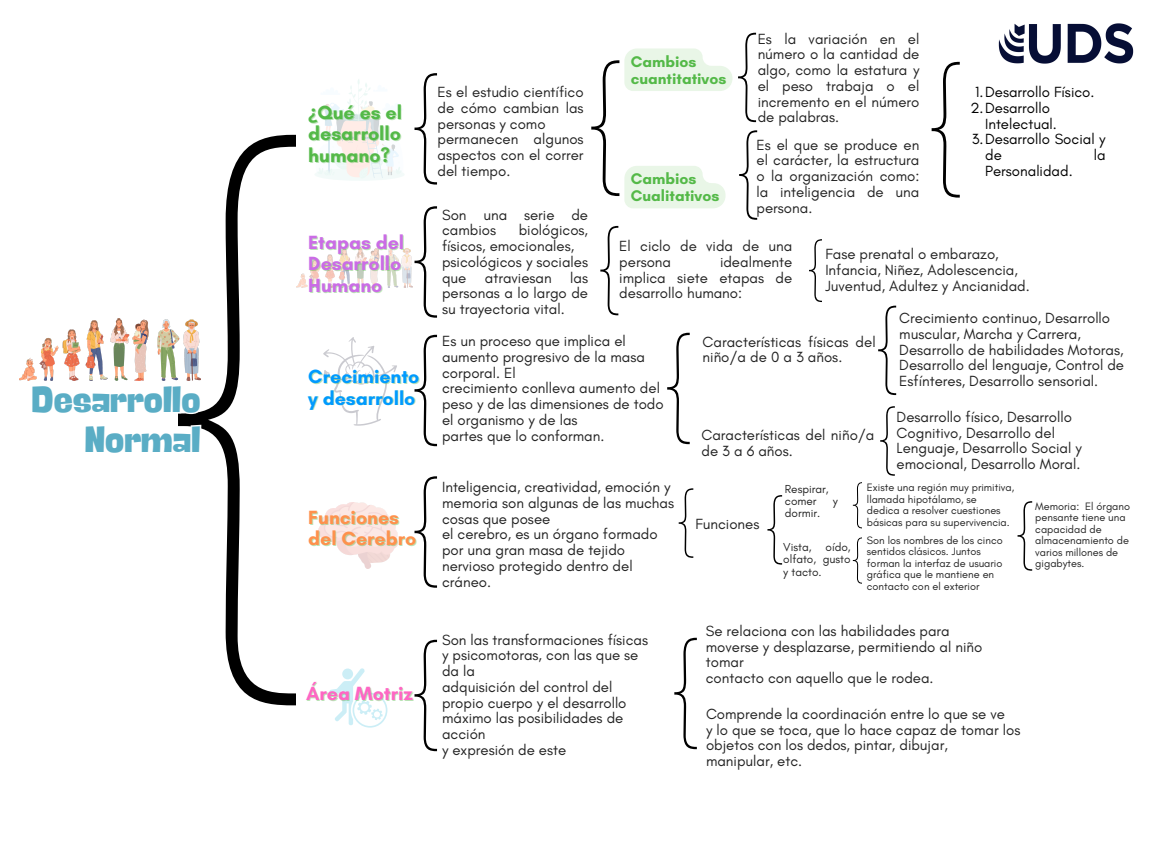
<style>
.page{position:relative;width:1152px;height:864px;background:#fff}
.page>*{position:absolute;margin:0;border:0;box-sizing:border-box;transform-origin:0 0}
.t1{font:36.75px/40px "Negrita Pro";color:#5aadc5;text-align:right}
.t2{font:700 19.5px/21.3px "Glacial Indifference";color:#54b948;text-align:justify}
.t3{font:700 19.5px/21.3px "Glacial Indifference";color:#cb6ce6}
.t4{font:700 19.5px/21.3px "Glacial Indifference";color:#009aff}
.t5{font:700 19.5px/21.3px "Glacial Indifference";color:#ff914d}
.t6{font:700 19.5px "Glacial Indifference";color:#ff66c4}
.t7{font:700 15.75px/17.4px "Glacial Indifference";color:#54b948}
.t8{font:15px/15.8px "Glacial Indifference";color:#222}
.t9{font:15px/15.8px "Glacial Indifference";color:#000}
.t10{font:11.85px/12.5px "Glacial Indifference";color:#222}
.t11{font:10.95px/11.6px "Glacial Indifference";color:#222}
.s1{font-family:"Noto Sans"}
</style>
<div class="page">
<svg style="left:203px;top:135px;width:93px;height:570px"></svg>
<svg style="left:415px;top:73px;width:22px;height:112px"></svg>
<svg style="left:932px;top:62px;width:28px;height:136px"></svg>
<svg style="left:415px;top:206px;width:22px;height:112px"></svg>
<svg style="left:601px;top:226px;width:17px;height:89px"></svg>
<svg style="left:809px;top:239px;width:12px;height:63px"></svg>
<svg style="left:323px;top:337px;width:74px;height:89px"></svg>
<svg style="left:415px;top:335px;width:22px;height:111px"></svg>
<svg style="left:667px;top:333px;width:23px;height:111px"></svg>
<svg style="left:878px;top:306px;width:18px;height:89px"></svg>
<svg style="left:880px;top:406px;width:15px;height:70px"></svg>
<img style="left:319px;top:503px;width:79px;height:66px">
<svg style="left:415px;top:476px;width:22px;height:112px"></svg>
<svg style="left:679px;top:488px;width:14px;height:70px"></svg>
<svg style="left:768px;top:495px;width:14px;height:70px"></svg>
<svg style="left:853px;top:482px;width:9px;height:46px"></svg>
<svg style="left:853px;top:537px;width:9px;height:47px"></svg>
<svg style="left:1018px;top:501px;width:14px;height:70px"></svg>
<svg style="left:329px;top:668px;width:58px;height:60px"></svg>
<svg style="left:415px;top:640px;width:22px;height:111px"></svg>
<svg style="left:675px;top:638px;width:22px;height:111px"></svg>
<img style="left:297px;top:247px;width:116px;height:41px">
<div style="left:314px;top:168px;width:91px;height:13px;background:#f3faf9;border-radius:50%"></div>
<svg style="left:319px;top:79px;width:83px;height:99px"></svg>
<img style="left:19px;top:319px;width:182px;height:62px">
<img style="left:998px;top:23px;width:136px;height:41px">
<svg style="left:178px;top:411px;width:25px;height:18px"></svg>
<svg style="left:592px;top:33px;width:165px;height:187px"></svg>
<p class="t1" style="left:32px;top:383px;width:170px">Desarrollo<br>Normal</p>
<p class="t2" style="left:308px;top:102px;width:95px"><span class="s1">¿</span>Qué es el desarrollo humano?</p>
<p class="t3" style="left:308px;top:232px;width:97px">Etapas del<br>Desarrollo<br>Humano</p>
<p class="t4" style="left:308px;top:366px;width:113px">Crecimiento y desarrollo</p>
<p class="t8" style="left:758px;top:31px;width:163px;text-align:justify">Es la variación en el número o la cantidad de algo, como la estatura y el peso trabaja o el incremento en el número de palabras.</p>
<p class="t8" style="left:757px;top:137px;width:164px;text-align:justify">Es el que se produce en el carácter, la estructura o la organización como: la inteligencia de una persona.</p>
<p class="t7" style="left:631px;top:52px;width:97px">Cambios cuantitativos</p>
<p class="t8" style="left:438px;top:84px;width:148px;text-align:justify">Es el estudio científico de cómo cambian las personas y como</p>
<p class="t8" style="left:438px;top:131px;width:148px;text-align:justify">permanecen algunos aspectos con el correr del tiempo.</p>
<p class="t9" style="left:975px;top:84px;width:121px">1.Desarrollo Físico.</p>
<p class="t9" style="left:985px;top:100px;width:73px;text-indent:-15px">2.Desarrollo<br>Intelectual.</p>
<p class="t9" style="left:985px;top:131px;width:122px;text-indent:-13px">3.Desarrollo Social y de</p>
<p class="t9" style="left:1094px;top:147px;width:13px">la</p>
<p class="t9" style="left:985px;top:163px;width:89px">Personalidad.</p>
<p class="t7" style="left:631px;top:170px;width:90px">Cambios<br>Cualitativos</p>
<p class="t8" style="left:442px;top:206px;width:148px">Son una serie de cambios</p>
<p class="t8" style="left:442px;top:222px;width:148px;text-indent:77px">biológicos, físicos, emocionales,</p>
<p class="t8" style="left:442px;top:254px;width:148px;text-align:justify">psicológicos y sociales que atraviesan las personas a lo largo de su trayectoria vital.</p>
<p class="t8" style="left:825px;top:246px;width:206px">Fase prenatal o embarazo,<br>Infancia, Niñez, Adolescencia,<br>Juventud, Adultez y Ancianidad.</p>
<p class="t8" style="left:619px;top:238px;width:175px">El ciclo de vida de una persona</p>
<p class="t8" style="left:619px;top:254px;width:175px;text-align:justify;text-indent:101px">idealmente implica siete etapas de desarrollo humano:</p>
<p class="t8" style="left:703px;top:334px;width:175px">Características físicas del niño/a de 0 a 3 años.</p>
<p class="t8" style="left:899px;top:310px;width:226px">Crecimiento continuo, Desarrollo muscular, Marcha y Carrera, Desarrollo de habilidades Motoras, Desarrollo del lenguaje, Control de Esfínteres, Desarrollo sensorial.</p>
<p class="t8" style="left:897px;top:409px;width:187px">Desarrollo físico, Desarrollo<br>Cognitivo, Desarrollo del<br>Lenguaje, Desarrollo Social y emocional, Desarrollo Moral.</p>
<p class="t8" style="left:442px;top:333px;width:204px">Es un proceso que implica el aumento progresivo de la masa corporal. El</p>
<p class="t8" style="left:442px;top:380px;width:223px">crecimiento conlleva aumento del peso y de las dimensiones de todo el organismo y de las</p>
<p class="t8" style="left:442px;top:427px;width:164px">partes que lo conforman.</p>
<p class="t8" style="left:702px;top:427px;width:175px">Características del niño/a de 3 a 6 años.</p>
<p class="t8" style="left:442px;top:479px;width:234px">Inteligencia, creatividad, emoción y memoria son algunas de las muchas cosas que posee</p>
<p class="t8" style="left:442px;top:526px;width:217px">el cerebro, es un órgano formado por una gran masa de tejido nervioso protegido dentro del cráneo.</p>
<p class="t5" style="left:308px;top:507px;width:110px">Funciones del Cerebro</p>
<p class="t8" style="left:695px;top:516px;width:66px">Funciones</p>
<p class="t10" style="left:785px;top:482px;width:45px">Respirar, comer</p>
<p class="t10" style="left:833px;top:495px;width:7px">y</p>
<p class="t10" style="left:785px;top:507px;width:37px">dormir.</p>
<p class="t10" style="left:783px;top:541px;width:69px;text-align:justify">Vista, oído, olfato, gusto y tacto.</p>
<p class="t11" style="left:867px;top:482px;width:149px">Existe una región muy primitiva, llamada hipotálamo, se</p>
<p class="t11" style="left:867px;top:505px;width:144px">dedica a resolver cuestiones básicas para su supervivencia.</p>
<p class="t11" style="left:867px;top:534px;width:137px">Son los nombres de los cinco sentidos clásicos. Juntos</p>
<p class="t11" style="left:867px;top:557px;width:137px">forman la interfaz de usuario gráfica que le mantiene en contacto con el exterior</p>
<p class="t6" style="left:306px;top:682px;width:108px">Área Motriz</p>
<p class="t8" style="left:442px;top:631px;width:208px">Son las transformaciones físicas y psicomotoras, con las que se da la</p>
<p class="t8" style="left:442px;top:679px;width:186px">adquisición del control del propio cuerpo y el desarrollo máximo las posibilidades de acción</p>
<p class="t8" style="left:442px;top:742px;width:126px">y expresión de este</p>
<p class="t8" style="left:706px;top:623px;width:278px">Se relaciona con las habilidades para moverse y desplazarse, permitiendo al niño tomar</p>
<p class="t8" style="left:706px;top:670px;width:229px">contacto con aquello que le rodea.</p>
<p class="t8" style="left:706px;top:706px;width:300px">Comprende la coordinación entre lo que se ve</p>
<p class="t8" style="left:706px;top:721px;width:316px">y lo que se toca, que lo hace capaz de tomar los objetos con los dedos, pintar, dibujar,</p>
<p class="t8" style="left:706px;top:753px;width:98px">manipular, etc.</p>
<p class="t11" style="left:1035px;top:500px;width:96px">Memoria: El órgano pensante tiene una capacidad de almacenamiento de varios millones de gigabytes.</p>
</div>
